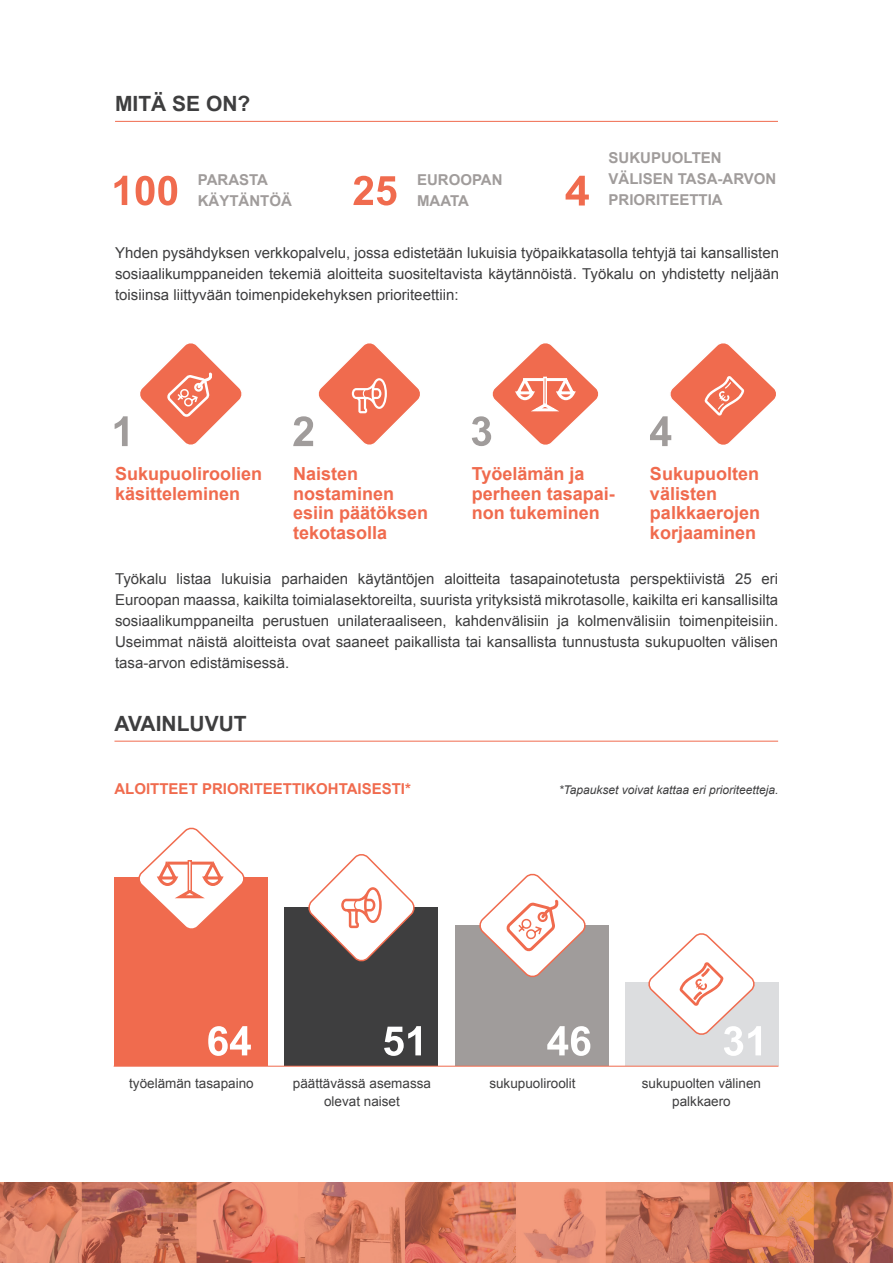
<style>
.page{position:relative;width:893px;height:1263px;background:#fff}
.page>*{position:absolute;margin:0;border:0;box-sizing:border-box;transform-origin:0 0}
.t1{font:700 21px "Arial";color:#3e3e3f}
.t2{font:700 18px/19.5px "Arial";color:#f06b4e}
.t3{font:15px/21px "Arial";color:#3e3e3f;text-align:justify}
.t4{font:700 15px/21px "Arial";color:#a09c9b}
.t5{font:700 15px "Arial";color:#f06b4e}
.t6{font:13.5px/18px "Arial";color:#3e3e3f;text-align:center}
.t7{font:italic 12px "Arial";color:#3e3e3f}
</style>
<div class="page">
<hr style="left:115px;top:121px;width:663px;height:1px;background:#f06b4e">
<svg style="left:140px;top:343px;width:102px;height:102px"></svg>
<svg style="left:115px;top:416px;width:13px;height:30px"></svg>
<svg style="left:293px;top:343px;width:127px;height:104px"></svg>
<svg style="left:650px;top:343px;width:126px;height:104px"></svg>
<svg style="left:472px;top:343px;width:127px;height:103px"></svg>
<svg style="left:566px;top:176px;width:23px;height:29px"></svg>
<svg style="left:353px;top:176px;width:43px;height:29px"></svg>
<svg style="left:114px;top:176px;width:63px;height:29px"></svg>
<hr style="left:114px;top:741px;width:664px;height:1px;background:#f06b4e">
<img style="left:0;top:1182px;width:893px;height:81px">
<div style="left:624px;top:982px;width:154px;height:84px;background:#dcdddf"></div>
<div style="left:454px;top:925px;width:154px;height:141px;background:#a09c9b"></div>
<div style="left:284px;top:907px;width:154px;height:159px;background:#3e3e3f"></div>
<div style="left:114px;top:877px;width:154px;height:189px;background:#f06b4e"></div>
<svg style="left:479px;top:873px;width:107px;height:104px"></svg>
<svg style="left:308px;top:854px;width:107px;height:108px"></svg>
<hr style="left:114px;top:1066px;width:664px;height:1px;background:#f06b4e">
<svg style="left:138px;top:827px;width:107px;height:102px"></svg>
<svg style="left:547px;top:1026px;width:43px;height:30px"></svg>
<svg style="left:208px;top:1026px;width:43px;height:30px"></svg>
<svg style="left:384px;top:1026px;width:37px;height:30px"></svg>
<svg style="left:648px;top:933px;width:113px;height:123px"></svg>
<h1 class="t1" style="left:115px;top:89px;width:137px">MITÄ SE ON?</h1>
<p class="t4" style="left:198px;top:169px;width:96px">PARASTA<br>KÄYTÄNTÖÄ</p>
<p class="t4" style="left:417px;top:169px;width:87px">EUROOPAN<br>MAATA</p>
<p class="t4" style="left:609px;top:148px;width:169px">SUKUPUOLTEN<br>VÄLISEN TASA-ARVON<br>PRIORITEETTIA</p>
<p class="t3" style="left:115px;top:242px;width:665px">Yhden pysähdyksen verkkopalvelu, jossa edistetään lukuisia työpaikkatasolla tehtyjä tai kansallisten sosiaalikumppaneiden tekemiä aloitteita suositeltavista käytännöistä. Työkalu on yhdistetty neljään toisiinsa liittyvään toimenpidekehyksen prioriteettiin:</p>
<p class="t2" style="left:115px;top:465px;width:149px">Sukupuoliroolien käsitteleminen</p>
<p class="t2" style="left:293px;top:465px;width:137px">Naisten nostaminen esiin päätöksen tekotasolla</p>
<p class="t2" style="left:650px;top:465px;width:112px">Sukupuolten välisten palkkaerojen korjaaminen</p>
<p class="t2" style="left:472px;top:465px;width:145px">Työelämän ja perheen tasapai&shy;non tukeminen</p>
<p class="t3" style="left:115px;top:568px;width:665px">Työkalu listaa lukuisia parhaiden käytäntöjen aloitteita tasapainotetusta perspektiivistä 25 eri Euroopan maassa, kaikilta toimialasektoreilta, suurista yrityksistä mikrotasolle, kaikilta eri kansallisilta sosiaalikumppaneilta perustuen unilateraaliseen, kahdenvälisiin ja kolmenvälisiin toimenpiteisiin.<br>Useimmat näistä aloitteista ovat saaneet paikallista tai kansallista tunnustusta sukupuolten välisen tasa-arvon edistämisessä.</p>
<h1 class="t1" style="left:114px;top:709px;width:134px">AVAINLUVUT</h1>
<p class="t5" style="left:114px;top:778px;width:298px">ALOITTEET PRIORITEETTIKOHTAISESTI*</p>
<p class="t7" style="left:559px;top:781px;width:221px">*Tapaukset voivat kattaa eri prioriteetteja.</p>
<p class="t6" style="left:129px;top:1074px;width:126px">työelämän tasapaino</p>
<p class="t6" style="left:293px;top:1074px;width:140px">päättävässä asemassa</p>
<p class="t6" style="left:489px;top:1074px;width:88px">sukupuoliroolit</p>
<p class="t6" style="left:324px;top:1092px;width:77px">olevat naiset</p>
<p class="t6" style="left:642px;top:1074px;width:121px">sukupuolten välinen palkkaero</p>
</div>
